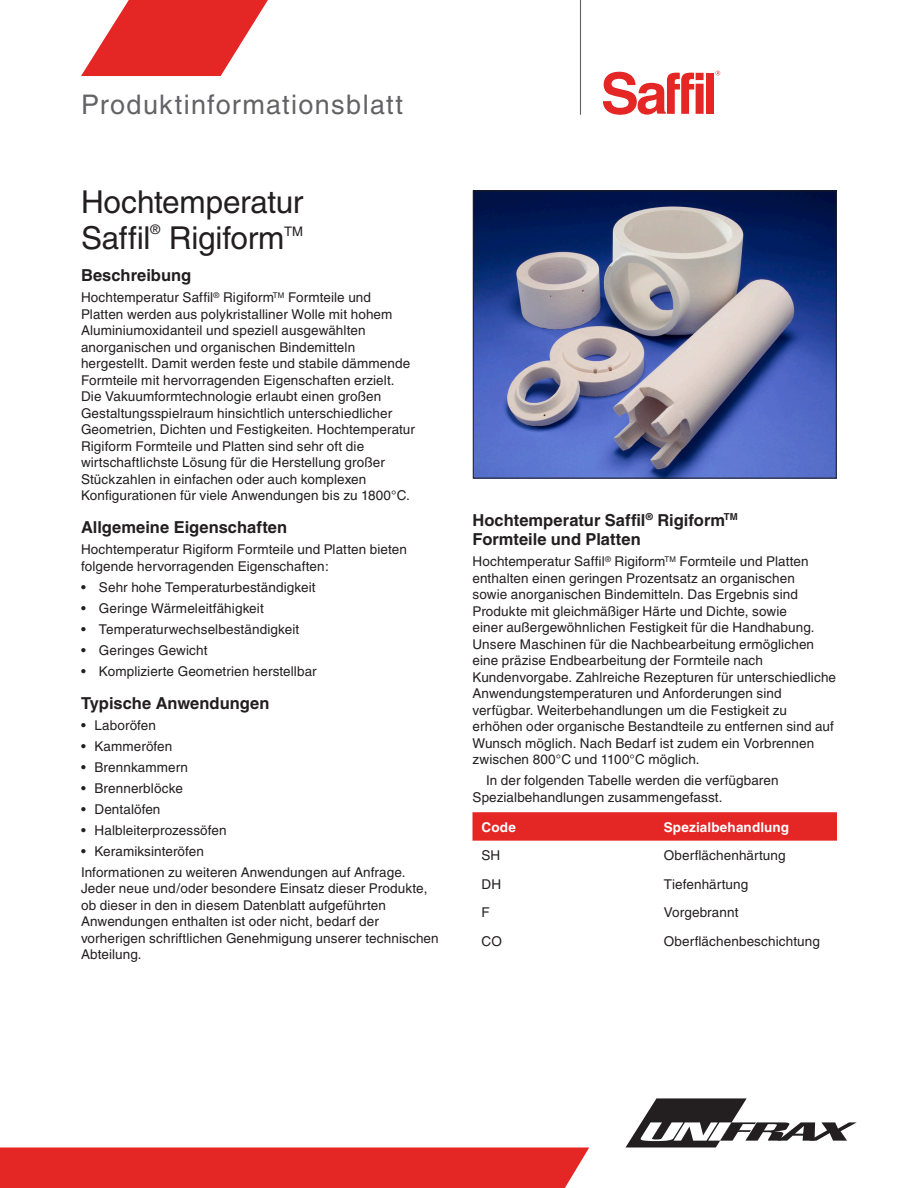
<style>
.page{position:relative;width:918px;height:1188px;background:#fff}
.page>*{position:absolute;margin:0;border:0;box-sizing:border-box;transform-origin:0 0}
.t1{font:31.5px/36px "Helvetica";letter-spacing:-.005em;color:#231f20}
.t2{font:27px "Helvetica";letter-spacing:.05em;color:#636366}
.Subheads{font:700 16.5px/19.5px "Helvetica";color:#231f20}
.body_copy{font:13.5px/16.5px "Helvetica";letter-spacing:.01em;color:#231f20}
.bullets{font:13.5px "Helvetica";letter-spacing:.01em;color:#231f20}
.t3{font:700 13.5px "Helvetica";letter-spacing:.01em;color:#fff}
.t4{font:13.05px "Helvetica";color:#231f20}
</style>
<div class="page">
<svg style="left:81px;top:0;width:187px;height:76px"></svg>
<hr style="left:580px;top:0;width:1px;height:115px;background:#636366">
<div style="left:0;top:1148px;width:589px;height:40px;background:#e42625"></div>
<svg style="left:625px;top:1098px;width:232px;height:50px"></svg>
<svg style="left:472px;top:812px;width:365px;height:29px;background:#e42a29"></svg>
<img style="left:475px;top:192px;width:360px;height:284px">
<div style="left:473px;top:190px;width:364px;height:288px;border:1px solid #231f20"></div>
<div style="left:706px;top:73px;width:8px;height:41px;background:#e42625"></div>
<svg style="left:603px;top:72px;width:101px;height:43px"></svg>
<svg style="left:716px;top:71px;width:4px;height:4px"></svg>
<p class="t2" style="left:81px;top:89px;width:323px">Produktinformationsblatt</p>
<p class="t1" style="left:81px;top:184px;width:224px">Hochtemperatur<br>Saffil</p>
<p class="t4" style="left:150px;top:222px;width:11px">®</p>
<p class="t1" style="left:169px;top:220px;width:117px">Rigiform</p>
<p class="t4" style="left:284px;top:224px;width:21px">TM</p>
<p class="Subheads" style="left:81px;top:265px;width:112px">Beschreibung</p>
<p class="body_copy" style="left:81px;top:289px;width:335px">Hochtemperatur Saffil<sup>®</sup> Rigiform<sup>TM</sup> Formteile und Platten werden aus polykristalliner Wolle mit hohem Aluminiumoxidanteil und speziell ausgewählten anorganischen und organischen Bindemitteln hergestellt. Damit werden feste und stabile dämmende Formteile mit hervorragenden Eigenschaften erzielt.<br>Die Vakuumformtechnologie erlaubt einen großen Gestaltungsspielraum hinsichtlich unterschiedlicher Geometrien, Dichten und Festigkeiten. Hochtemperatur Rigiform Formteile und Platten sind sehr oft die wirtschaftlichste Lösung für die Herstellung großer Stückzahlen in einfachen oder auch komplexen Konfigurationen für viele Anwendungen bis zu 1800°C.</p>
<p class="Subheads" style="left:81px;top:517px;width:208px">Allgemeine Eigenschaften</p>
<p class="body_copy" style="left:81px;top:541px;width:327px">Hochtemperatur Rigiform Formteile und Platten bieten folgende hervorragenden Eigenschaften:</p>
<p class="bullets" style="left:81px;top:579px;width:236px">• Sehr hohe Temperaturbeständigkeit</p>
<p class="bullets" style="left:81px;top:600px;width:184px">• Geringe Wärmeleitfähigkeit</p>
<p class="bullets" style="left:81px;top:621px;width:220px">• Temperaturwechselbeständigkeit</p>
<p class="bullets" style="left:81px;top:642px;width:128px">• Geringes Gewicht</p>
<p class="bullets" style="left:81px;top:663px;width:237px">• Komplizierte Geometrien herstellbar</p>
<p class="Subheads" style="left:81px;top:693px;width:190px">Typische Anwendungen</p>
<p class="body_copy" style="left:81px;top:717px;width:77px">• Laboröfen</p>
<p class="body_copy" style="left:81px;top:738px;width:93px">• Kammeröfen</p>
<p class="body_copy" style="left:81px;top:759px;width:108px">• Brennkammern</p>
<p class="body_copy" style="left:81px;top:780px;width:103px">• Brennerblöcke</p>
<p class="body_copy" style="left:81px;top:801px;width:81px">• Dentalöfen</p>
<p class="body_copy" style="left:81px;top:822px;width:147px">• Halbleiterprozessöfen</p>
<p class="body_copy" style="left:81px;top:843px;width:124px">• Keramiksinteröfen</p>
<p class="body_copy" style="left:81px;top:864px;width:359px">Informationen zu weiteren Anwendungen auf Anfrage.<br>Jeder neue und/oder besondere Einsatz dieser Produkte, ob dieser in den in diesem Datenblatt aufgeführten Anwendungen enthalten ist oder nicht, bedarf der vorherigen schriftlichen Genehmigung unserer technischen Abteilung.</p>
<p class="Subheads" style="left:472px;top:510px;width:267px">Hochtemperatur Saffil<sup>®</sup> Rigiform<sup>TM<br></sup>Formteile und Platten</p>
<p class="body_copy" style="left:472px;top:553px;width:365px">Hochtemperatur Saffil<sup>®</sup> Rigiform<sup>TM</sup> Formteile und Platten enthalten einen geringen Prozentsatz an organischen<br>sowie anorganischen Bindemitteln. Das Ergebnis sind Produkte mit gleichmäßiger Härte und Dichte, sowie<br>einer außergewöhnlichen Festigkeit für die Handhabung.<br>Unsere Maschinen für die Nachbearbeitung ermöglichen eine präzise Endbearbeitung der Formteile nach Kundenvorgabe. Zahlreiche Rezepturen für unterschiedliche Anwendungstemperaturen und Anforderungen sind verfügbar. Weiterbehandlungen um die Festigkeit zu erhöhen oder organische Bestandteile zu entfernen sind auf Wunsch möglich. Nach Bedarf ist zudem ein Vorbrennen zwischen 800°C und 1100°C möglich.</p>
<p class="body_copy" style="left:472px;top:772px;width:308px;text-indent:14px">In der folgenden Tabelle werden die verfügbaren<br>Spezialbehandlungen zusammengefasst.</p>
<p class="t3" style="left:482px;top:819px;width:36px">Code</p>
<p class="t3" style="left:664px;top:819px;width:127px">Spezialbehandlung</p>
<p class="body_copy" style="left:482px;top:847px;width:20px">SH</p>
<p class="body_copy" style="left:664px;top:847px;width:123px">Oberflächenhärtung</p>
<p class="body_copy" style="left:482px;top:876px;width:21px">DH</p>
<p class="body_copy" style="left:664px;top:876px;width:86px">Tiefenhärtung</p>
<p class="body_copy" style="left:482px;top:904px;width:10px">F</p>
<p class="body_copy" style="left:664px;top:904px;width:76px">Vorgebrannt</p>
<p class="body_copy" style="left:482px;top:932px;width:22px">CO</p>
<p class="body_copy" style="left:664px;top:932px;width:158px">Oberflächenbeschichtung</p>
</div>
